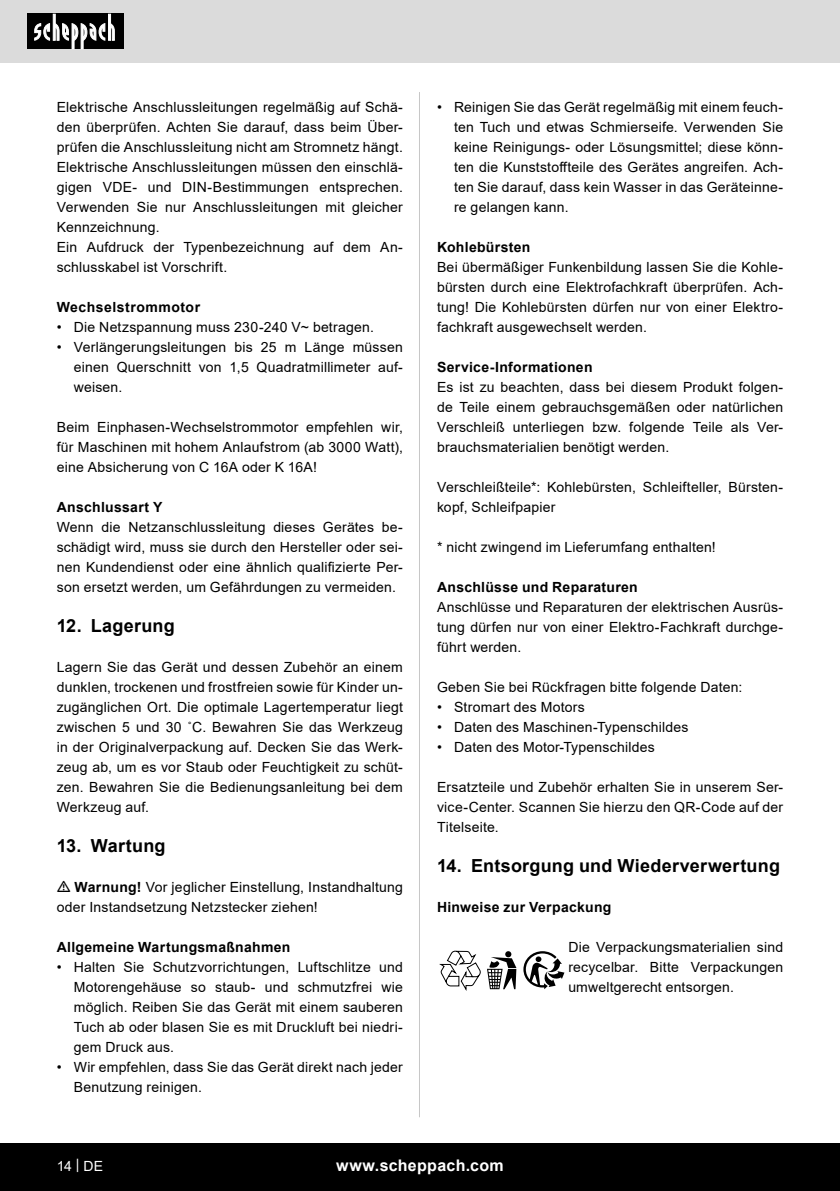
<style>
.page{position:relative;width:840px;height:1191px;background:#fff}
.page>*{position:absolute;margin:0;border:0;box-sizing:border-box;transform-origin:0 0}
.t1{font:700 18px "Arial";letter-spacing:.01em;color:#000}
.t2{font:700 16px "Arial";letter-spacing:.02em;color:#fff}
.Grundtext{font:14px/20px "Arial";letter-spacing:.015em;color:#000;text-align:justify}
.Basiseinstellung{font:14px/20px "Arial";letter-spacing:.015em;color:#000;text-align:justify}
.Aufzählung_Punkt{font:14px/20px "Arial";letter-spacing:.015em;color:#000;text-align:justify}
.Basiseinstellung-2{font:700 14px "Arial";letter-spacing:.02em;color:#000}
.Grundtext__Bold{font:700 14px "Arial";letter-spacing:.025em;color:#000}
.t3{font:14px "Arial";color:#fff}
.s1{font-weight:700}
</style>
<div class="page">
<div style="left:0;top:0;width:839px;height:63px;background:#dbdbdb"></div>
<div style="left:0;top:1143px;width:839px;height:48px;background:#000"></div>
<div style="left:27px;top:14px;width:96px;height:35px;background:#000"></div>
<svg style="left:34px;top:14px;width:81px;height:35px"></svg>
<hr style="left:419px;top:92px;width:1px;height:1025px;background:#c7c7c7">
<svg style="left:487px;top:951px;width:29px;height:38px"></svg>
<svg style="left:523px;top:951px;width:41px;height:38px"></svg>
<svg style="left:439px;top:950px;width:41px;height:41px"></svg>
<p class="Basiseinstellung" style="left:57px;top:97px;width:347px">Elektrische Anschlussleitungen regelmäßig auf Schä&shy;den überprüfen. Achten Sie darauf, dass beim Über&shy;prüfen die Anschlussleitung nicht am Stromnetz hängt.</p>
<p class="Basiseinstellung" style="left:57px;top:157px;width:347px">Elektrische Anschlussleitungen müssen den einschlä&shy;gigen VDE- und DIN-Bestimmungen entsprechen.<br>Verwenden Sie nur Anschlussleitungen mit gleicher Kennzeichnung.</p>
<p class="Basiseinstellung" style="left:57px;top:237px;width:347px">Ein Aufdruck der Typenbezeichnung auf dem An&shy;schlusskabel ist Vorschrift.</p>
<p class="Basiseinstellung-2" style="left:57px;top:297px;width:145px">Wechselstrommotor</p>
<p class="Grundtext" style="left:57px;top:317px;width:318px">• Die Netzspannung muss 230-240 V~ betragen.</p>
<p class="Grundtext" style="left:74px;top:337px;width:330px;text-indent:-17px">• Verlängerungsleitungen bis 25 m Länge müssen einen Querschnitt von 1,5 Quadratmillimeter auf&shy;weisen.</p>
<p class="Basiseinstellung" style="left:57px;top:417px;width:347px">Beim Einphasen-Wechselstrommotor empfehlen wir, für Maschinen mit hohem Anlaufstrom (ab 3000 Watt), eine Absicherung von C 16A oder K 16A!</p>
<p class="Grundtext__Bold" style="left:57px;top:497px;width:107px">Anschlussart Y</p>
<p class="Grundtext" style="left:57px;top:517px;width:347px">Wenn die Netzanschlussleitung dieses Gerätes be&shy;schädigt wird, muss sie durch den Hersteller oder sei&shy;nen Kundendienst oder eine ähnlich qualifizierte Per&shy;son ersetzt werden, um Gefährdungen zu vermeiden.</p>
<p class="t1" style="left:57px;top:613px;width:119px">12. Lagerung</p>
<p class="Grundtext" style="left:57px;top:657px;width:347px">Lagern Sie das Gerät und dessen Zubehör an einem dunklen, trockenen und frostfreien sowie für Kinder un&shy;zugänglichen Ort. Die optimale Lagertemperatur liegt zwischen 5 und 30 ˚C. Bewahren Sie das Werkzeug in der Originalverpackung auf. Decken Sie das Werk&shy;zeug ab, um es vor Staub oder Feuchtigkeit zu schüt&shy;zen. Bewahren Sie die Bedienungsanleitung bei dem Werkzeug auf.</p>
<p class="t1" style="left:57px;top:833px;width:110px">13. Wartung</p>
<p class="Grundtext" style="left:57px;top:877px;width:347px;text-indent:18px"><span class="s1">Warnung!</span> Vor jeglicher Einstellung, Instandhaltung oder Instandsetzung Netzstecker ziehen!</p>
<p class="Basiseinstellung-2" style="left:57px;top:937px;width:235px">Allgemeine Wartungsmaßnahmen</p>
<p class="Grundtext" style="left:74px;top:957px;width:330px;text-indent:-17px">• Halten Sie Schutzvorrichtungen, Luftschlitze und Motorengehäuse so staub- und schmutzfrei wie möglich. Reiben Sie das Gerät mit einem sauberen Tuch ab oder blasen Sie es mit Druckluft bei niedri&shy;gem Druck aus.</p>
<p class="Grundtext" style="left:74px;top:1057px;width:330px;text-indent:-17px">• Wir empfehlen, dass Sie das Gerät direkt nach jeder<br>Benutzung reinigen.</p>
<p class="Grundtext" style="left:454px;top:97px;width:330px;text-indent:-17px">• Reinigen Sie das Gerät regelmäßig mit einem feuch&shy;ten Tuch und etwas Schmierseife. Verwenden Sie keine Reinigungs- oder Lösungsmittel; diese könn&shy;ten die Kunststoffteile des Gerätes angreifen. Ach&shy;ten Sie darauf, dass kein Wasser in das Geräteinne&shy;re gelangen kann.</p>
<p class="Basiseinstellung-2" style="left:437px;top:237px;width:95px">Kohlebürsten</p>
<p class="Aufzählung_Punkt" style="left:437px;top:257px;width:347px">Bei übermäßiger Funkenbildung lassen Sie die Kohle&shy;bürsten durch eine Elektrofachkraft überprüfen. Ach&shy;tung! Die Kohlebürsten dürfen nur von einer Elektro&shy;fachkraft ausgewechselt werden.</p>
<p class="Basiseinstellung-2" style="left:437px;top:357px;width:157px">Service-Informationen</p>
<p class="Grundtext" style="left:437px;top:377px;width:347px">Es ist zu beachten, dass bei diesem Produkt folgen&shy;de Teile einem gebrauchsgemäßen oder natürlichen Verschleiß unterliegen bzw. folgende Teile als Ver&shy;brauchsmaterialien benötigt werden.</p>
<p class="Grundtext" style="left:437px;top:477px;width:347px">Verschleißteile*: Kohlebürsten, Schleifteller, Bürsten&shy;kopf, Schleifpapier</p>
<p class="Grundtext" style="left:437px;top:537px;width:280px">* nicht zwingend im Lieferumfang enthalten!</p>
<p class="Basiseinstellung-2" style="left:437px;top:577px;width:202px">Anschlüsse und Reparaturen</p>
<p class="Grundtext" style="left:437px;top:597px;width:347px">Anschlüsse und Reparaturen der elektrischen Ausrüs&shy;tung dürfen nur von einer Elektro-Fachkraft durchge&shy;führt werden.</p>
<p class="Grundtext" style="left:437px;top:677px;width:307px">Geben Sie bei Rückfragen bitte folgende Daten:</p>
<p class="Grundtext" style="left:437px;top:697px;width:149px">• Stromart des Motors</p>
<p class="Grundtext" style="left:437px;top:717px;width:253px">• Daten des Maschinen-Typenschildes</p>
<p class="Grundtext" style="left:437px;top:737px;width:219px">• Daten des Motor-Typenschildes</p>
<p class="Grundtext" style="left:437px;top:777px;width:347px">Ersatzteile und Zubehör erhalten Sie in unserem Ser&shy;vice-Center. Scannen Sie hierzu den QR-Code auf der Titelseite.</p>
<p class="t1" style="left:437px;top:853px;width:344px">14. Entsorgung und Wiederverwertung</p>
<p class="Basiseinstellung-2" style="left:437px;top:897px;width:176px">Hinweise zur Verpackung</p>
<p class="Basiseinstellung" style="left:568px;top:937px;width:216px">Die Verpackungsmaterialien sind recycelbar. Bitte Verpackungen umweltgerecht entsorgen.</p>
<p class="t3" style="left:57px;top:1156px;width:48px">14 | DE</p>
<p class="t2" style="left:336px;top:1154px;width:169px">www.scheppach.com</p>
</div>
